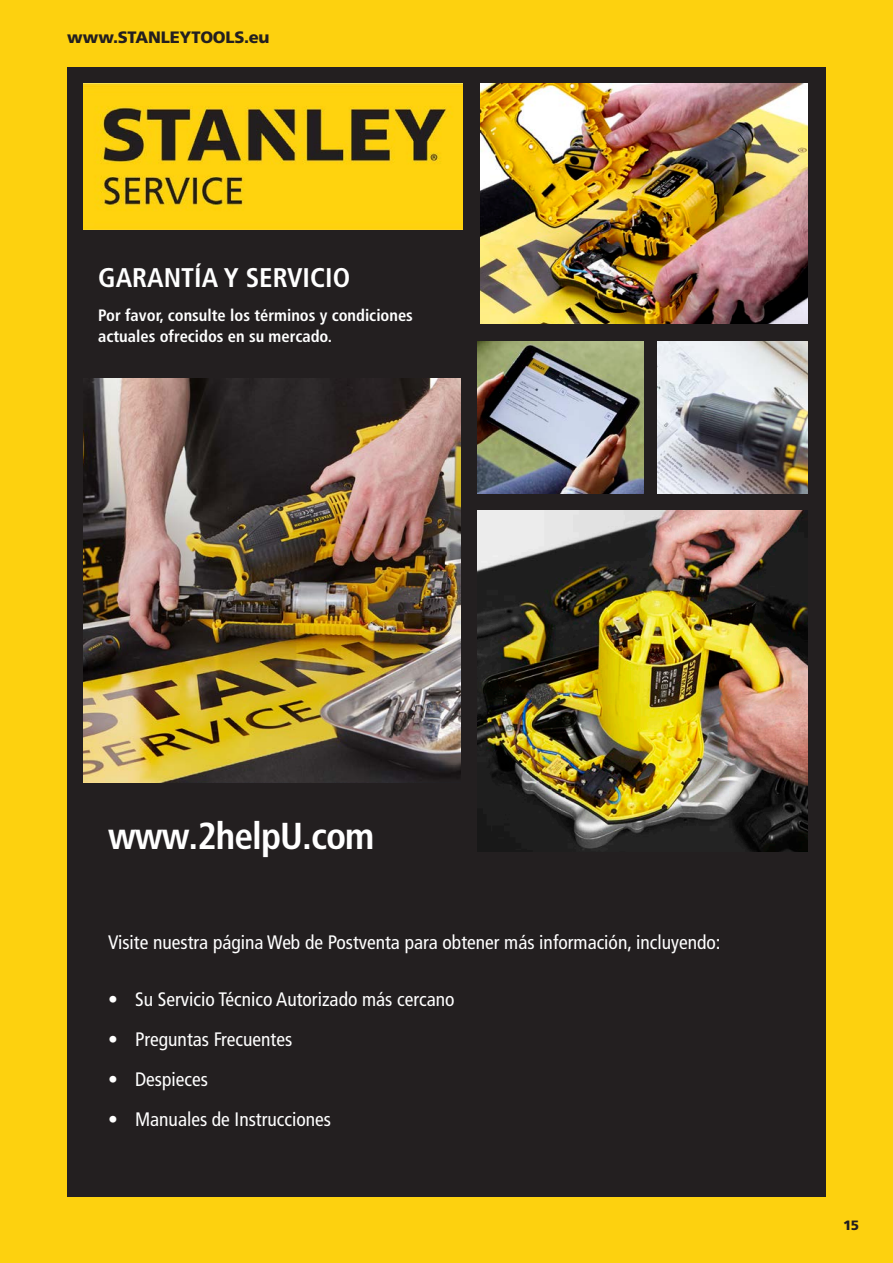
<style>
.page{position:relative;width:893px;height:1263px;background:#fdd10f}
.page>*{position:absolute;margin:0;border:0;box-sizing:border-box;transform-origin:0 0}
.t1{font:700 condensed 37.5px "Frutiger LT Pro";letter-spacing:-.025em;color:#fff}
.Main_Page_Header_-Le{font:700 condensed 27px "Frutiger LT Pro";color:#fff}
.Body_Copy_HEADER{font:condensed 19.5px "Frutiger LT Pro";color:#fff}
.Body_Copy_-_white{font:700 condensed 16.5px/21px "Frutiger LT Pro";color:#fff}
.t2{font:900 16.5px "Frutiger LT Pro";letter-spacing:-.015em;color:#231f20}
.t3{font:900 13.5px "Frutiger LT Pro";color:#231f20}
</style>
<div class="page">
<div style="left:67px;top:67px;width:758px;height:1129px;background:#231f20"></div>
<img style="left:84px;top:84px;width:378px;height:146px">
<img style="left:477px;top:510px;width:331px;height:341px">
<img style="left:477px;top:342px;width:167px;height:152px">
<img style="left:657px;top:342px;width:151px;height:152px">
<img style="left:480px;top:84px;width:328px;height:240px">
<img style="left:84px;top:379px;width:377px;height:403px">
<p class="t2" style="left:67px;top:27px;width:204px">www.STANLEYTOOLS.eu</p>
<p class="Main_Page_Header_-Le" style="left:98px;top:261px;width:253px">GARANTÍA Y SERVICIO</p>
<p class="Body_Copy_-_white" style="left:98px;top:304px;width:316px">Por favor, consulte los términos y condiciones actuales ofrecidos en su mercado.</p>
<p class="t1" style="left:108px;top:814px;width:268px">www.2helpU.com</p>
<p class="Body_Copy_HEADER" style="left:108px;top:931px;width:614px">Visite nuestra página Web de Postventa para obtener más información, incluyendo:</p>
<p class="Body_Copy_HEADER" style="left:108px;top:987px;width:348px">• Su Servicio Técnico Autorizado más cercano</p>
<p class="Body_Copy_HEADER" style="left:108px;top:1027px;width:186px">• Preguntas Frecuentes</p>
<p class="Body_Copy_HEADER" style="left:108px;top:1067px;width:101px">• Despieces</p>
<p class="Body_Copy_HEADER" style="left:108px;top:1107px;width:225px">• Manuales de Instrucciones</p>
<p class="t3" style="left:843px;top:1217px;width:18px">15</p>
</div>
